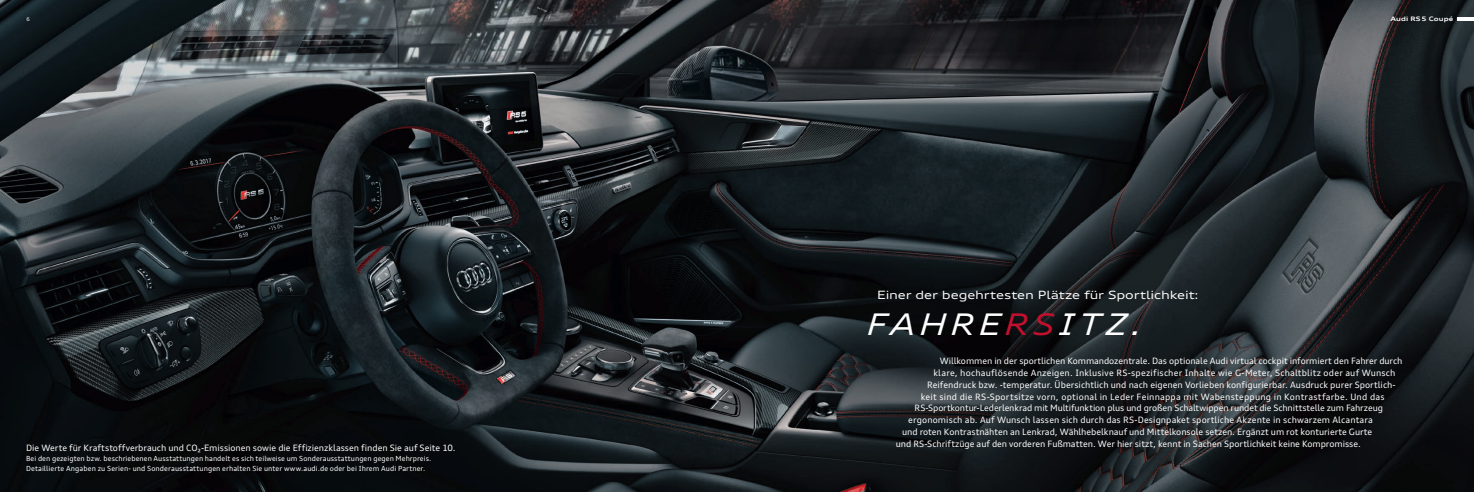
<style>
.page{position:relative;width:1474px;height:492px;background:#fff}
.page>*{position:absolute;margin:0;border:0;box-sizing:border-box;transform-origin:0 0}
.t1{font:italic expanded 29.75px "Audi Type";letter-spacing:.13em;color:#fff}
.t2{font:expanded 11.38px "Audi Type";letter-spacing:-.01em;color:#fff}
.t3{font:8.75px "Audi Type";color:#fff}
.t4{font:8.75px "Audi Type";letter-spacing:.02em;color:#fff}
.t5{font:8.75px "Audi Type";letter-spacing:.025em;color:#fff}
.t6{font:7px/9.6px "Audi Type";letter-spacing:.01em;color:#fff}
.t7{font:700 expanded 6.12px "Audi Type";letter-spacing:.02em;color:#fff}
.t8{font:5.25px "Audi Type";color:#fff}
.s1{color:#c3102e}
</style>
<div class="page">
<img style="left:0;top:0;width:1473px;height:491px">
<hr style="left:1456px;top:17px;width:17px;height:4px;background:#fff">
<p class="t8" style="left:26px;top:16px;width:5px">6</p>
<p class="t7" style="left:1390px;top:15px;width:64px">Audi RS5 Coupé</p>
<h2 class="t2" style="left:877px;top:287px;width:323px">Einer der begehrtesten Plätze für Sportlichkeit:</h2>
<p class="t3" style="left:26px;top:442px;width:431px">Die Werte für Kraftstoffverbrauch und CO₂-Emissionen sowie die Effizienzklassen finden Sie auf Seite 10.</p>
<p class="t6" style="left:26px;top:453px;width:407px">Bei den gezeigten bzw. beschriebenen Ausstattungen handelt es sich teilweise um Sonderausstattungen gegen Mehrpreis.<br>Detaillierte Angaben zu Serien- und Sonderausstattungen erhalten Sie unter www.audi.de oder bei Ihrem Audi Partner.</p>
<h1 class="t1" style="left:866px;top:305px;width:276px">FAHRE<span class="s1">RS</span>ITZ.</h1>
<p class="t3" style="left:939px;top:355px;width:464px">Willkommen in der sportlichen Kommandozentrale. Das optionale Audi virtual cockpit informiert den Fahrer durch</p>
<p class="t4" style="left:933px;top:367px;width:463px">klare, hochauflösende Anzeigen. Inklusive RS-spezifischer Inhalte wie G-Meter, Schaltblitz oder auf Wunsch</p>
<p class="t3" style="left:927px;top:378px;width:470px">Reifendruck bzw. -temperatur. Übersichtlich und nach eigenen Vorlieben konfigurierbar. Ausdruck purer Sportlich-</p>
<p class="t5" style="left:920px;top:390px;width:465px">keit sind die RS-Sportsitze vorn, optional in Leder Feinnappa mit Wabensteppung in Kontrastfarbe. Und das</p>
<p class="t3" style="left:914px;top:402px;width:470px">RS-Sportkontur-Lederlenkrad mit Multifunktion plus und großen Schaltwippen rundet die Schnittstelle zum Fahrzeug</p>
<p class="t3" style="left:908px;top:414px;width:466px">ergonomisch ab. Auf Wunsch lassen sich durch das RS-Designpaket sportliche Akzente in schwarzem Alcantara</p>
<p class="t3" style="left:902px;top:426px;width:472px">und roten Kontrastnähten an Lenkrad, Wählhebelknauf und Mittelkonsole setzen. Ergänzt um rot konturierte Gurte</p>
<p class="t3" style="left:895px;top:438px;width:466px">und RS-Schriftzüge auf den vorderen Fußmatten. Wer hier sitzt, kennt in Sachen Sportlichkeit keine Kompromisse.</p>
</div>
